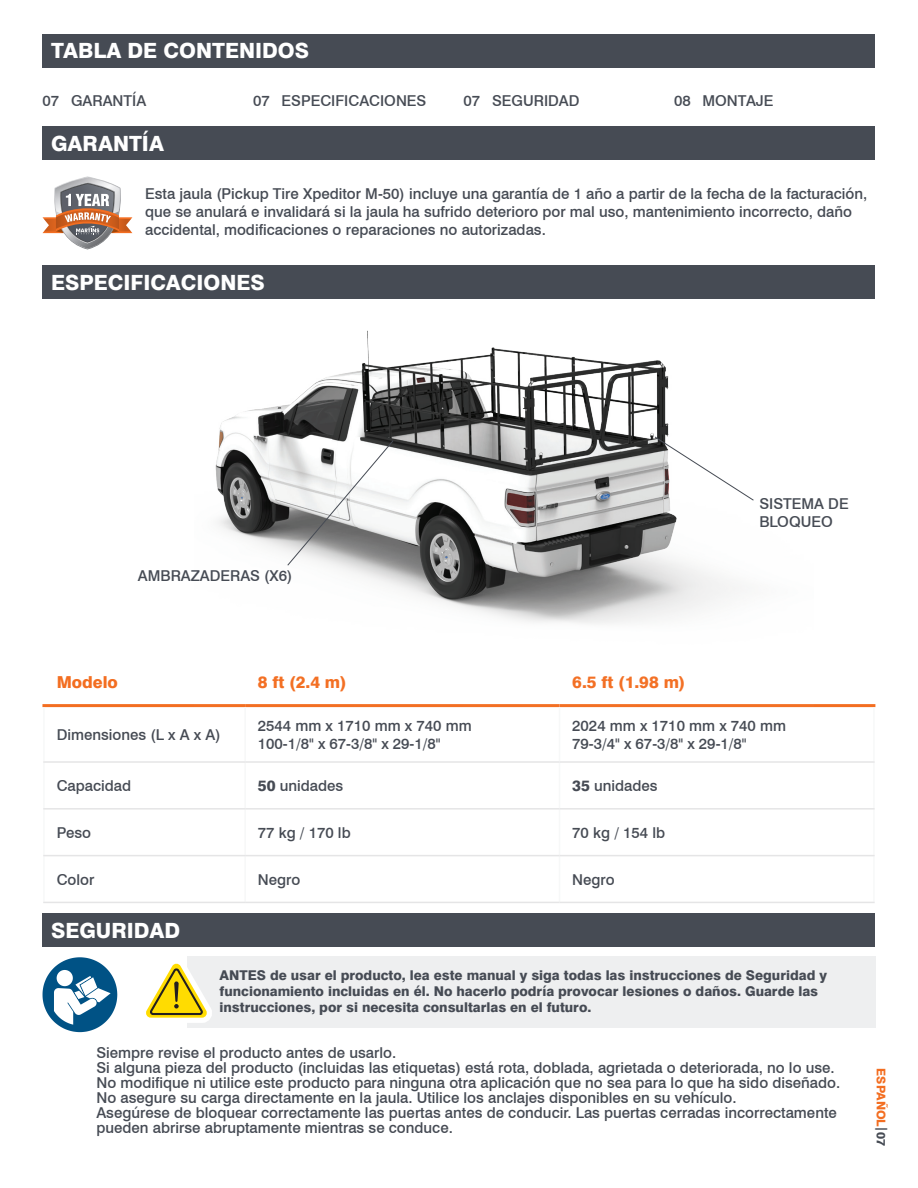
<style>
.page{position:relative;width:918px;height:1188px;background:#fff}
.page>*{position:absolute;margin:0;border:0;box-sizing:border-box;transform-origin:0 0}
.t1{font:800 21px "Swiss 721 BT";color:#fff}
.t2{font:800 16.5px "Swiss 721 BT";color:#f36e21}
.t3{font:500 15px/18px "Swiss 721 BT";color:#464b54}
.t4{font:800 13.5px/16.2px "Swiss 721 BT";color:#464b54}
.t5{font:800 12px "Swiss 721 BT";color:#f36e21}
.s1{font-weight:800}
.s2{color:#464b54}
</style>
<div class="page">
<div style="left:43px;top:126px;width:832px;height:34px;background:#464b54"></div>
<div style="left:43px;top:265px;width:832px;height:34px;background:#464b54"></div>
<svg style="left:43px;top:176px;width:89px;height:74px"></svg>
<hr style="left:42px;top:704px;width:203px;height:3px;background:#f36e21">
<hr style="left:560px;top:704px;width:315px;height:3px;background:#f36e21">
<hr style="left:43px;top:707px;width:2px;height:54px;background:#f7f8f8">
<hr style="left:244px;top:707px;width:2px;height:54px;background:#f7f8f8">
<hr style="left:559px;top:707px;width:1px;height:54px;background:#f7f8f8">
<hr style="left:873px;top:707px;width:2px;height:54px;background:#f7f8f8">
<hr style="left:43px;top:763px;width:2px;height:45px;background:#f7f8f8">
<hr style="left:244px;top:763px;width:2px;height:45px;background:#f7f8f8">
<hr style="left:559px;top:763px;width:1px;height:45px;background:#f7f8f8">
<hr style="left:873px;top:763px;width:2px;height:45px;background:#f7f8f8">
<hr style="left:43px;top:810px;width:2px;height:45px;background:#f7f8f8">
<hr style="left:244px;top:810px;width:2px;height:45px;background:#f7f8f8">
<hr style="left:559px;top:810px;width:1px;height:45px;background:#f7f8f8">
<hr style="left:873px;top:810px;width:2px;height:45px;background:#f7f8f8">
<hr style="left:43px;top:856px;width:2px;height:46px;background:#f7f8f8">
<hr style="left:244px;top:856px;width:2px;height:46px;background:#f7f8f8">
<hr style="left:559px;top:856px;width:1px;height:46px;background:#f7f8f8">
<hr style="left:873px;top:856px;width:2px;height:46px;background:#f7f8f8">
<hr style="left:43px;top:761px;width:202px;height:2px;background:#e5e5e6">
<hr style="left:245px;top:761px;width:315px;height:2px;background:#e5e5e6">
<hr style="left:560px;top:761px;width:315px;height:2px;background:#e5e5e6">
<hr style="left:43px;top:808px;width:202px;height:2px;background:#e5e5e6">
<hr style="left:245px;top:808px;width:315px;height:2px;background:#e5e5e6">
<hr style="left:560px;top:808px;width:315px;height:2px;background:#e5e5e6">
<hr style="left:43px;top:855px;width:202px;height:1px;background:#e5e5e6">
<hr style="left:245px;top:855px;width:315px;height:1px;background:#e5e5e6">
<hr style="left:560px;top:855px;width:315px;height:1px;background:#e5e5e6">
<hr style="left:43px;top:902px;width:202px;height:1px;background:#e5e5e6">
<hr style="left:245px;top:902px;width:315px;height:1px;background:#e5e5e6">
<hr style="left:560px;top:902px;width:315px;height:1px;background:#e5e5e6">
<img style="left:195px;top:330px;width:618px;height:378px">
<svg style="left:654px;top:436px;width:100px;height:65px"></svg>
<div style="left:187px;top:957px;width:688px;height:71px;background:#eeeff0"></div>
<svg style="left:43px;top:957px;width:74px;height:75px"></svg>
<svg style="left:146px;top:956px;width:76px;height:67px"></svg>
<div style="left:43px;top:913px;width:832px;height:34px;background:#464b54"></div>
<svg style="left:287px;top:440px;width:107px;height:126px"></svg>
<div style="left:43px;top:34px;width:832px;height:34px;background:#464b54"></div>
<h1 class="t1" style="left:51px;top:38px;width:259px">TABLA DE CONTENIDOS</h1>
<p class="t3" style="left:43px;top:92px;width:105px">07 GARANTÍA</p>
<p class="t3" style="left:253px;top:92px;width:175px">07 ESPECIFICACIONES</p>
<p class="t3" style="left:464px;top:92px;width:118px">07 SEGURIDAD</p>
<p class="t3" style="left:674px;top:92px;width:101px">08 MONTAJE</p>
<h1 class="t1" style="left:51px;top:131px;width:114px">GARANTÍA</h1>
<p class="t3" style="left:145px;top:184px;width:724px">Esta jaula (Pickup Tire Xpeditor M-50) incluye una garantía de 1 año a partir de la fecha de la facturación, que se anulará e invalidará si la jaula ha sufrido deterioro por mal uso, mantenimiento incorrecto, daño accidental, modificaciones o reparaciones no autorizadas.</p>
<h1 class="t1" style="left:51px;top:269px;width:215px">ESPECIFICACIONES</h1>
<p class="t3" style="left:138px;top:566px;width:156px">AMBRAZADERAS (X6)</p>
<p class="t3" style="left:759px;top:494px;width:91px">SISTEMA DE<br>BLOQUEO</p>
<p class="t2" style="left:57px;top:673px;width:63px">Modelo</p>
<p class="t2" style="left:258px;top:673px;width:90px">8 ft (2.4 m)</p>
<p class="t2" style="left:572px;top:673px;width:115px">6.5 ft (1.98 m)</p>
<p class="t3" style="left:57px;top:726px;width:165px">Dimensiones (L x A x A)</p>
<p class="t3" style="left:258px;top:717px;width:215px">2544 mm x 1710 mm x 740 mm<br>100-1/8" x 67-3/8" x 29-1/8"</p>
<p class="t3" style="left:572px;top:717px;width:215px">2024 mm x 1710 mm x 740 mm<br>79-3/4" x 67-3/8" x 29-1/8"</p>
<p class="t3" style="left:57px;top:777px;width:76px">Capacidad</p>
<p class="t3" style="left:258px;top:777px;width:87px"><span class="s1">50</span> unidades</p>
<p class="t3" style="left:572px;top:777px;width:87px"><span class="s1">35</span> unidades</p>
<p class="t3" style="left:57px;top:823px;width:36px">Peso</p>
<p class="t3" style="left:258px;top:823px;width:94px">77 kg / 170 lb</p>
<p class="t3" style="left:572px;top:823px;width:94px">70 kg / 154 lb</p>
<p class="t3" style="left:57px;top:870px;width:39px">Color</p>
<p class="t3" style="left:258px;top:870px;width:44px">Negro</p>
<p class="t3" style="left:572px;top:870px;width:44px">Negro</p>
<h1 class="t1" style="left:51px;top:918px;width:131px">SEGURIDAD</h1>
<p class="t4" style="left:220px;top:967px;width:609px">ANTES de usar el producto, lea este manual y siga todas las instrucciones de Seguridad y funcionamiento incluidas en él. No hacerlo podría provocar lesiones o daños. Guarde las instrucciones, por si necesita consultarlas en el futuro.</p>
<p class="t3" style="left:96px;top:1045px;width:745px;line-height:15px">Siempre revise el producto antes de usarlo.<br>Si alguna pieza del producto (incluidas las etiquetas) está rota, doblada, agrietada o deteriorada, no lo use.<br>No modifique ni utilice este producto para ninguna otra aplicación que no sea para lo que ha sido diseñado.<br>No asegure su carga directamente en la jaula. Utilice los anclajes disponibles en su vehículo.<br>Asegúrese de bloquear correctamente las puertas antes de conducir. Las puertas cerradas incorrectamente pueden abrirse abruptamente mientras se conduce.</p>
<p class="t5" style="left:888px;top:1068px;width:79px;rotate:90deg">ESPAÑOL<span class="s2">|07</span></p>
</div>
